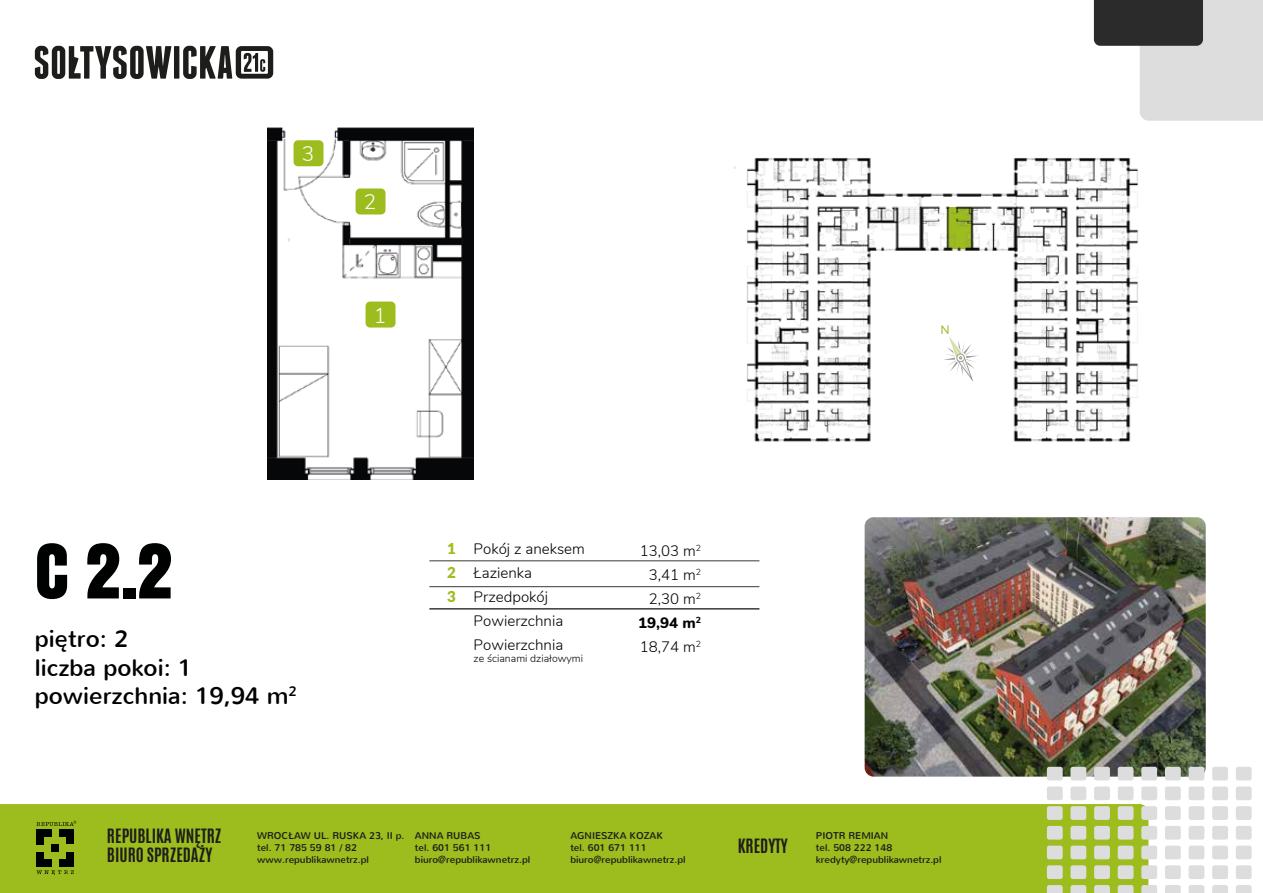
<style>
.page{position:relative;width:1263px;height:893px;background:#fff}
.page>*{position:absolute;margin:0;border:0;box-sizing:border-box;transform-origin:0 0}
.t1{font:70.5px "Anton";color:#000101}
.t2{font:23.85px/28.7px "Nunito";color:#000101}
.t3{font:300 20.85px "Nunito";color:#fff}
.t4{font:700 16.5px/19.8px "Antonio";color:#1d1d1b}
.t5{font:300 15px/24px "Nunito";color:#000101}
.t6{font:900 15px/24px "Lato";color:#9dbc1d;text-align:justify}
.t7{font:12.15px "Lato";color:#9dbb3a}
.t8{font:300 10.5px "Nunito";color:#000101}
.t9{font:9.75px/11.7px "Nunito";color:#1d1d1b}
.s1{font-weight:600}
.s2{font-weight:800}
</style>
<div class="page">
<img style="left:734px;top:158px;width:405px;height:372px">
<img style="left:267px;top:128px;width:207px;height:352px">
<img style="left:865px;top:517px;width:341px;height:260px">
<svg style="left:1094px;top:0;width:169px;height:121px"></svg>
<div style="left:0;top:804px;width:1148px;height:89px;background:#9dbc1d"></div>
<svg style="left:36px;top:870px;width:38px;height:5px"></svg>
<div style="left:37px;top:829px;width:7px;height:7px;background:#000101"></div>
<div style="left:44px;top:829px;width:7px;height:7px;background:#000101"></div>
<div style="left:59px;top:829px;width:7px;height:7px;background:#000101"></div>
<div style="left:67px;top:829px;width:7px;height:7px;background:#000101"></div>
<div style="left:67px;top:837px;width:7px;height:7px;background:#000101"></div>
<div style="left:37px;top:837px;width:7px;height:7px;background:#000101"></div>
<div style="left:52px;top:845px;width:7px;height:7px;background:#000101"></div>
<div style="left:37px;top:860px;width:7px;height:7px;background:#000101"></div>
<div style="left:44px;top:860px;width:7px;height:7px;background:#000101"></div>
<div style="left:37px;top:852px;width:7px;height:7px;background:#000101"></div>
<div style="left:59px;top:860px;width:7px;height:7px;background:#000101"></div>
<div style="left:67px;top:860px;width:7px;height:7px;background:#000101"></div>
<div style="left:67px;top:852px;width:7px;height:7px;background:#000101"></div>
<svg style="left:36px;top:821px;width:40px;height:5px"></svg>
<svg style="left:943px;top:333px;width:35px;height:50px"></svg>
<hr style="left:429px;top:586px;width:330px;height:1px;background:#3a3938">
<hr style="left:429px;top:561px;width:330px;height:1px;background:#3a3938">
<hr style="left:429px;top:608px;width:330px;height:2px;background:#3a3938">
<svg style="left:35px;top:46px;width:136px;height:33px"></svg>
<div style="left:174px;top:46px;width:5px;height:33px;background:#1d1d1b"></div>
<svg style="left:183px;top:46px;width:90px;height:33px"></svg>
<svg style="left:1047px;top:767px;width:16px;height:13px"></svg>
<svg style="left:1070px;top:767px;width:16px;height:13px"></svg>
<svg style="left:1094px;top:767px;width:16px;height:13px"></svg>
<svg style="left:1118px;top:767px;width:15px;height:13px"></svg>
<svg style="left:1141px;top:767px;width:16px;height:13px"></svg>
<svg style="left:1165px;top:767px;width:16px;height:13px"></svg>
<svg style="left:1188px;top:767px;width:16px;height:13px"></svg>
<svg style="left:1212px;top:767px;width:16px;height:13px"></svg>
<svg style="left:1236px;top:767px;width:16px;height:13px"></svg>
<svg style="left:1047px;top:786px;width:16px;height:14px"></svg>
<svg style="left:1070px;top:786px;width:16px;height:14px"></svg>
<svg style="left:1094px;top:786px;width:16px;height:14px"></svg>
<svg style="left:1118px;top:786px;width:15px;height:14px"></svg>
<svg style="left:1141px;top:786px;width:16px;height:14px"></svg>
<svg style="left:1165px;top:786px;width:16px;height:14px"></svg>
<svg style="left:1188px;top:786px;width:16px;height:14px"></svg>
<svg style="left:1212px;top:786px;width:16px;height:14px"></svg>
<svg style="left:1236px;top:786px;width:16px;height:14px"></svg>
<svg style="left:1047px;top:806px;width:16px;height:14px"></svg>
<svg style="left:1070px;top:806px;width:16px;height:14px"></svg>
<svg style="left:1094px;top:806px;width:16px;height:14px"></svg>
<svg style="left:1118px;top:806px;width:15px;height:14px"></svg>
<svg style="left:1141px;top:806px;width:16px;height:14px"></svg>
<svg style="left:1165px;top:806px;width:16px;height:14px"></svg>
<svg style="left:1188px;top:806px;width:16px;height:14px"></svg>
<svg style="left:1212px;top:806px;width:16px;height:14px"></svg>
<svg style="left:1236px;top:806px;width:16px;height:14px"></svg>
<svg style="left:1047px;top:826px;width:16px;height:14px"></svg>
<svg style="left:1070px;top:826px;width:16px;height:14px"></svg>
<svg style="left:1094px;top:826px;width:16px;height:14px"></svg>
<svg style="left:1118px;top:826px;width:15px;height:14px"></svg>
<svg style="left:1141px;top:826px;width:16px;height:14px"></svg>
<svg style="left:1165px;top:826px;width:16px;height:14px"></svg>
<svg style="left:1188px;top:826px;width:16px;height:14px"></svg>
<svg style="left:1212px;top:826px;width:16px;height:14px"></svg>
<svg style="left:1236px;top:826px;width:16px;height:14px"></svg>
<svg style="left:1047px;top:846px;width:16px;height:13px"></svg>
<svg style="left:1070px;top:846px;width:16px;height:13px"></svg>
<svg style="left:1094px;top:846px;width:16px;height:13px"></svg>
<svg style="left:1118px;top:846px;width:15px;height:13px"></svg>
<svg style="left:1141px;top:846px;width:16px;height:13px"></svg>
<svg style="left:1165px;top:846px;width:16px;height:13px"></svg>
<svg style="left:1188px;top:846px;width:16px;height:13px"></svg>
<svg style="left:1212px;top:846px;width:16px;height:13px"></svg>
<svg style="left:1236px;top:846px;width:16px;height:13px"></svg>
<svg style="left:1047px;top:865px;width:16px;height:14px"></svg>
<svg style="left:1070px;top:865px;width:16px;height:14px"></svg>
<svg style="left:1094px;top:865px;width:16px;height:14px"></svg>
<svg style="left:1118px;top:865px;width:15px;height:14px"></svg>
<svg style="left:1141px;top:865px;width:16px;height:14px"></svg>
<svg style="left:1165px;top:865px;width:16px;height:14px"></svg>
<svg style="left:1188px;top:865px;width:16px;height:14px"></svg>
<svg style="left:1212px;top:865px;width:16px;height:14px"></svg>
<svg style="left:1236px;top:865px;width:16px;height:14px"></svg>
<svg style="left:1047px;top:885px;width:16px;height:8px"></svg>
<svg style="left:1070px;top:885px;width:16px;height:8px"></svg>
<svg style="left:1094px;top:885px;width:16px;height:8px"></svg>
<svg style="left:1118px;top:885px;width:15px;height:8px"></svg>
<svg style="left:1141px;top:885px;width:16px;height:8px"></svg>
<svg style="left:1165px;top:885px;width:16px;height:8px"></svg>
<svg style="left:1188px;top:885px;width:16px;height:8px"></svg>
<svg style="left:1212px;top:885px;width:16px;height:8px"></svg>
<svg style="left:1236px;top:885px;width:16px;height:8px"></svg>
<svg style="left:366px;top:302px;width:29px;height:26px"></svg>
<svg style="left:294px;top:140px;width:29px;height:26px"></svg>
<svg style="left:356px;top:188px;width:29px;height:26px"></svg>
<h3 class="t3" style="left:302px;top:139px;width:14px">3</h3>
<h3 class="t3" style="left:364px;top:187px;width:14px">2</h3>
<h3 class="t3" style="left:374px;top:300px;width:14px">1</h3>
<h1 class="t1" style="left:35px;top:516px;width:139px">C 2.2</h1>
<h2 class="t2" style="left:35px;top:625px;width:264px">pi<span class="s1">ę</span>tro: 2<br>liczba pokoi: 1 powierzchnia: 19,94 m<sup>2</sup></h2>
<h3 class="t5" style="left:474px;top:536px;width:113px">Pokój z aneksem<br>Łazienka<br>Przedpokój<br>Powierzchnia<br>Powierzchnia</h3>
<p class="t8" style="left:474px;top:651px;width:111px">ze ścianami działowymi</p>
<h3 class="t6" style="left:447px;top:536px;width:10px">1<br>2<br>3</h3>
<h3 class="t5" style="left:638px;top:538px;width:64px;text-align:right">13,03 m<sup>2<br></sup>3,41 m<sup>2<br></sup>2,30 m<sup>2<br></sup><span class="s2">19,94 m</span><sup>2<br></sup>18,74 m<sup>2</sup></h3>
<p class="t7" style="left:940px;top:321px;width:11px">N</p>
<h3 class="t4" style="left:107px;top:826px;width:116px">REPUBLIKA WNĘTRZ<br>BIURO SPRZEDAŻY</h3>
<p class="t9" style="left:257px;top:830px;width:149px">WROCŁAW UL. RUSKA 23, II p. tel. 71 785 59 81 / 82 www.republikawnetrz.pl</p>
<p class="t9" style="left:570px;top:830px;width:117px">AGNIESZKA KOZAK<br>tel. 601 671 111 biuro@republikawnetrz.pl</p>
<p class="t9" style="left:415px;top:830px;width:117px">ANNA RUBAS<br>tel. 601 561 111 biuro@republikawnetrz.pl</p>
<p class="t9" style="left:816px;top:830px;width:127px">PIOTR REMIAN<br>tel. 508 222 148 kredyty@republikawnetrz.pl</p>
<h3 class="t4" style="left:738px;top:836px;width:52px">KREDYTY</h3>
</div>
